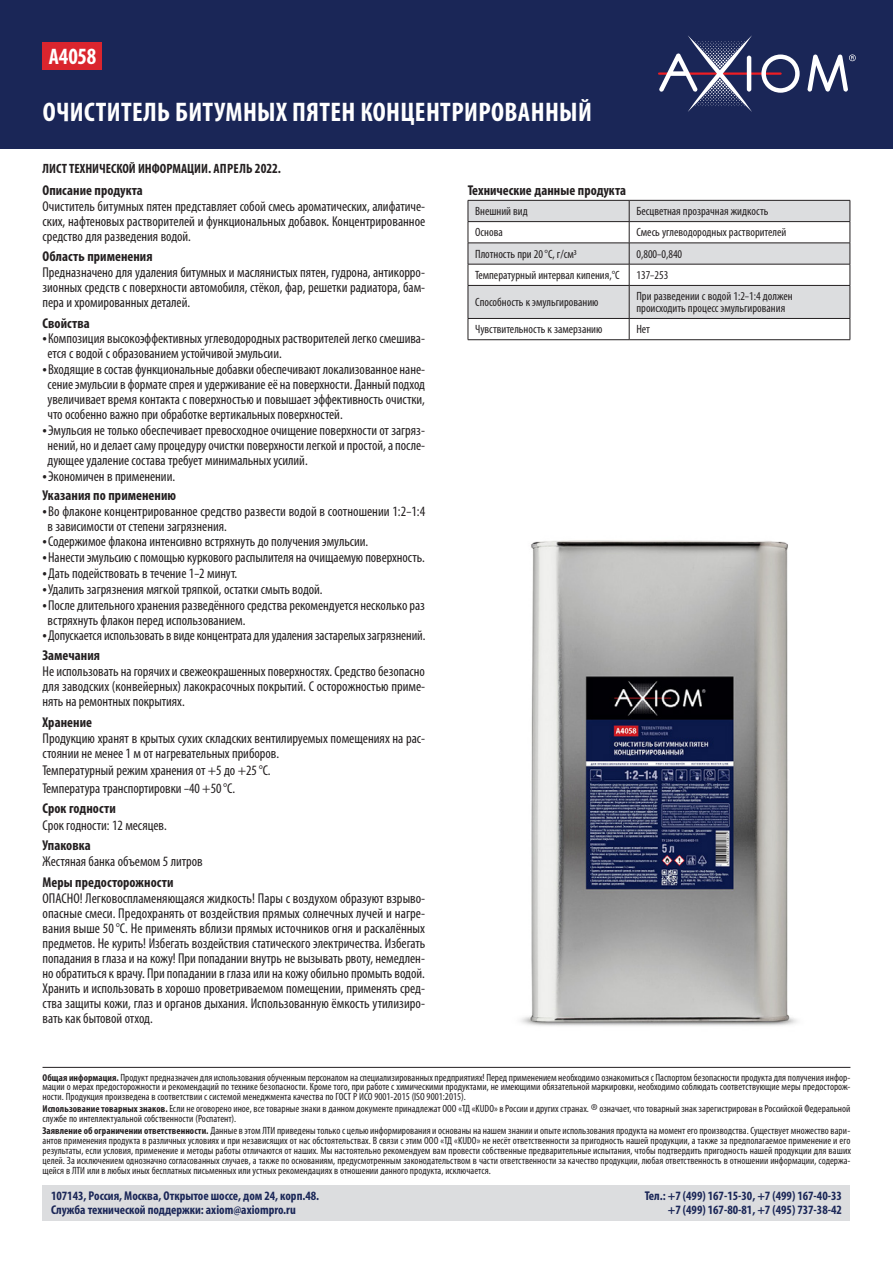
<style>
.page{position:relative;width:893px;height:1263px;background:#fff}
.page>*{position:absolute;margin:0;border:0;box-sizing:border-box;transform-origin:0 0}
.НАЗВАНИЕ{font:700 condensed 27px "Myriad Pro";letter-spacing:.015em;color:#fff}
.Art-____with_GREPsty{font:700 condensed 23.4px "Myriad Pro";color:#fff;scale:.95 1}
.Осн_текст{font:condensed 14.25px/15px "Myriad Pro";color:#231f20;text-align:justify}
.Подзаг{font:700 condensed 14.25px "Myriad Pro";letter-spacing:.005em;color:#231f20}
.title___Date{font:700 condensed 13.5px "Myriad Pro";color:#231f20}
.t1{font:700 condensed 12.75px/13.5px "Myriad Pro";color:#1a2657}
.table_Текст{font:condensed 12px/11.7px "Myriad Pro";color:#231f20}
.t2{font:condensed 10.5px/10.1px "Myriad Pro";color:#231f20;text-align:justify}
.s1{font-size:22.5px}
.s2{font-size:14.1px}
.s3{font-weight:700;font-size:15.75px}
.s4{font-weight:700;font-size:10.05px}
.s5{font-weight:300;font-size:18.9px}
</style>
<div class="page">
<div style="left:43px;top:1185px;width:807px;height:35px;background:#dcdddf"></div>
<div style="left:0;top:0;width:893px;height:149px;background:#1a2657"></div>
<hr style="left:658px;top:72px;width:124px;height:3px;background:#ee1d23">
<svg style="left:659px;top:35px;width:197px;height:77px"></svg>
<hr style="left:43px;top:1067px;width:807px;height:1px;background:#231f20">
<div style="left:43px;top:43px;width:59px;height:27px;background:#da252e"></div>
<svg style="left:468px;top:200px;width:383px;height:139px"></svg>
<hr style="left:468px;top:339px;width:161px;height:1px;background:#231f20">
<hr style="left:629px;top:339px;width:221px;height:1px;background:#231f20">
<img style="left:520px;top:540px;width:277px;height:486px">
<p class="Art-____with_GREPsty" style="left:49px;top:42px;width:51px"><span class="s1">A</span>4058</p>
<p class="НАЗВАНИЕ" style="left:43px;top:95px;width:551px">ОЧИСТИТЕЛЬ БИТУМНЫХ ПЯТЕН КОНЦЕНТРИРОВАННЫЙ</p>
<p class="title___Date" style="left:43px;top:160px;width:240px">ЛИСТ ТЕХНИЧЕСКОЙ ИНФОРМАЦИИ. АПРЕЛЬ <span class="s2">2022</span>.</p>
<p class="Подзаг" style="left:43px;top:181px;width:102px">Описание продукта</p>
<p class="Осн_текст" style="left:43px;top:198px;width:384px">Очиститель битумных пятен представляет собой смесь ароматических, алифатиче&shy;ских, нафтеновых растворителей и функциональных добавок. Концентрированное средство для разведения водой.</p>
<p class="Подзаг" style="left:43px;top:248px;width:112px">Область применения</p>
<p class="Осн_текст" style="left:43px;top:265px;width:384px">Предназначено для удаления битумных и маслянистых пятен, гудрона, антикорро&shy;зионных средств с поверхности автомобиля, стёкол, фар, решетки радиатора, бам&shy;пера и хромированных деталей.</p>
<p class="Подзаг" style="left:43px;top:314px;width:49px">Свойства</p>
<p class="Осн_текст" style="left:48px;top:331px;width:379px;text-indent:-5px"><span class="s3">•</span>Композиция высокоэффективных углеводородных растворителей легко смешива&shy;ется с водой с образованием устойчивой эмульсии.</p>
<p class="Осн_текст" style="left:48px;top:362px;width:379px;text-indent:-5px"><span class="s3">•</span>Входящие в состав функциональные добавки обеспечивают локализованное нане&shy;сение эмульсии в формате спрея и удерживание её на поверхности. Данный подход увеличивает время контакта с поверхностью и повышает эффективность очистки, что особенно важно при обработке вертикальных поверхностей.</p>
<p class="Осн_текст" style="left:48px;top:422px;width:379px;text-indent:-5px"><span class="s3">•</span>Эмульсия не только обеспечивает превосходное очищение поверхности от загряз&shy;нений, но и делает саму процедуру очистки поверхности легкой и простой, а после&shy;дующее удаление состава требует минимальных усилий.</p>
<p class="Осн_текст" style="left:43px;top:468px;width:134px"><span class="s3">•</span>Экономичен в применении.</p>
<p class="Подзаг" style="left:43px;top:486px;width:135px">Указания по применению</p>
<p class="Осн_текст" style="left:48px;top:503px;width:379px;text-indent:-5px"><span class="s3">•</span>Во флаконе концентрированное средство развести водой в соотношении 1:2–1:4 в зависимости от степени загрязнения.</p>
<p class="Осн_текст" style="left:43px;top:534px;width:327px"><span class="s3">•</span>Содержимое флакона интенсивно встряхнуть до получения эмульсии.</p>
<p class="Осн_текст" style="left:43px;top:550px;width:384px"><span class="s3">•</span>Нанести эмульсию с помощью куркового распылителя на очищаемую поверхность.</p>
<p class="Осн_текст" style="left:43px;top:566px;width:196px"><span class="s3">•</span>Дать подействовать в течение 1–2 минут.</p>
<p class="Осн_текст" style="left:43px;top:581px;width:282px"><span class="s3">•</span>Удалить загрязнения мягкой тряпкой, остатки смыть водой.</p>
<p class="Осн_текст" style="left:48px;top:597px;width:379px;text-indent:-5px"><span class="s3">•</span>После длительного хранения разведённого средства рекомендуется несколько раз встряхнуть флакон перед использованием.</p>
<p class="Осн_текст" style="left:43px;top:628px;width:384px"><span class="s3">•</span>Допускается использовать в виде концентрата для удаления застарелых загрязнений.</p>
<p class="Подзаг" style="left:43px;top:646px;width:59px">Замечания</p>
<p class="Осн_текст" style="left:43px;top:664px;width:384px">Не использовать на горячих и свежеокрашенных поверхностях. Средство безопасно для заводских (конвейерных) лакокрасочных покрытий. С осторожностью приме&shy;нять на ремонтных покрытиях.</p>
<p class="Подзаг" style="left:43px;top:713px;width:51px">Хранение</p>
<p class="Осн_текст" style="left:43px;top:730px;width:384px">Продукцию хранят в крытых сухих складских вентилируемых помещениях на рас&shy;стоянии не менее 1 м от нагревательных приборов.</p>
<p class="Осн_текст" style="left:43px;top:763px;width:230px">Температурный режим хранения от +5 до +25°C.</p>
<p class="Осн_текст" style="left:43px;top:780px;width:194px">Температура транспортировки –40 +50°C.</p>
<p class="Подзаг" style="left:43px;top:800px;width:75px">Срок годности</p>
<p class="Осн_текст" style="left:43px;top:817px;width:126px">Срок годности: 12 месяцев.</p>
<p class="Подзаг" style="left:43px;top:836px;width:50px">Упаковка</p>
<p class="Осн_текст" style="left:43px;top:854px;width:162px">Жестяная банка объемом 5 литров</p>
<p class="Подзаг" style="left:43px;top:873px;width:133px">Меры предосторожности</p>
<p class="Осн_текст" style="left:43px;top:891px;width:384px">ОПАСНО! Легковоспламеняющаяся жидкость! Пары с воздухом образуют взрыво&shy;опасные смеси. Предохранять от воздействия прямых солнечных лучей и нагре&shy;вания выше 50°C. Не применять вблизи прямых источников огня и раскалённых предметов. Не курить! Избегать воздействия статического электричества. Избегать попадания в глаза и на кожу! При попадании внутрь не вызывать рвоту, немедлен&shy;но обратиться к врачу. При попадании в глаза или на кожу обильно промыть водой.<br>Хранить и использовать в хорошо проветриваемом помещении, применять сред&shy;ства защиты кожи, глаз и органов дыхания. Использованную ёмкость утилизиро&shy;вать как бытовой отход.</p>
<p class="Подзаг" style="left:468px;top:181px;width:160px">Технические данные продукта</p>
<p class="table_Текст" style="left:475px;top:205px;width:54px">Внешний вид</p>
<p class="table_Текст" style="left:636px;top:205px;width:133px">Бесцветная прозрачная жидкость</p>
<p class="table_Текст" style="left:475px;top:226px;width:29px">Основа</p>
<p class="table_Текст" style="left:636px;top:226px;width:151px">Смесь углеводородных растворителей</p>
<p class="table_Текст" style="left:475px;top:248px;width:103px">Плотность при 20°C, г/см3</p>
<p class="table_Текст" style="left:636px;top:248px;width:47px">0,800–0,840</p>
<p class="table_Текст" style="left:475px;top:269px;width:146px">Температурный интервал кипения,°C</p>
<p class="table_Текст" style="left:636px;top:269px;width:33px">137–253</p>
<p class="table_Текст" style="left:475px;top:296px;width:125px">Способность к эмульгированию</p>
<p class="table_Текст" style="left:636px;top:290px;width:158px">При разведении с водой 1:2–1:4 должен происходить процесс эмульгирования</p>
<p class="table_Текст" style="left:475px;top:323px;width:129px">Чувствительность к замерзанию</p>
<p class="table_Текст" style="left:636px;top:323px;width:15px">Нет</p>
<p class="t2" style="left:43px;top:1072px;width:809px"><span class="s4">Общая информация.</span> Продукт предназначен для использования обученным персоналом на специализированных предприятиях! Перед применением необходимо ознакомиться с Паспортом безопасности продукта для получения инфор&shy;мации о мерах предосторожности и рекомендаций по технике безопасности. Кроме того, при работе с химическими продуктами, не имеющими обязательной маркировки, необходимо соблюдать соответствующие меры предосторож&shy;ности. Продукция произведена в соответствии с системой менеджмента качества по ГОСТ Р ИСО 9001-2015 (ISO 9001:2015).</p>
<p class="t2" style="left:43px;top:1103px;width:809px"><span class="s4">Использование товарных знаков.</span> Если не оговорено иное, все товарные знаки в данном документе принадлежат ООО «ТД «KUDO» в России и других странах. <span class="s5">®</span> означает, что товарный знак зарегистрирован в Российской Федеральной службе по интеллектуальной собственности (Роспатент).</p>
<p class="t2" style="left:43px;top:1125px;width:810px"><span class="s4">Заявление об ограничении ответственности.</span> Данные в этом ЛТИ приведены только с целью информирования и основаны на нашем знании и опыте использования продукта на момент его производства. Существует множество вари&shy;антов применения продукта в различных условиях и при независящих от нас обстоятельствах. В связи с этим ООО «ТД «KUDO» не несёт ответственности за пригодность нашей продукции, а также за предполагаемое применение и его результаты, если условия, применение и методы работы отличаются от наших. Мы настоятельно рекомендуем вам провести собственные предварительные испытания, чтобы подтвердить пригодность нашей продукции для ваших целей. За исключением однозначно согласованных случаев, а также по основаниям, предусмотренным законодательством в части ответственности за качество продукции, любая ответственность в отношении информации, содержа&shy;щейся в ЛТИ или в любых иных бесплатных письменных или устных рекомендациях в отношении данного продукта, исключается.</p>
<p class="t1" style="left:51px;top:1189px;width:270px">107143, Россия, Москва, Открытое шоссе, дом 24, корп.48.<br>Служба технической поддержки: axiom@axiompro.ru</p>
<p class="t1" style="left:645px;top:1189px;width:199px;text-align:right">Тел.: +7 (499) 167-15-30, +7 (499) 167-40-33 +7 (499) 167-80-81, +7 (495) 737-38-42</p>
</div>
